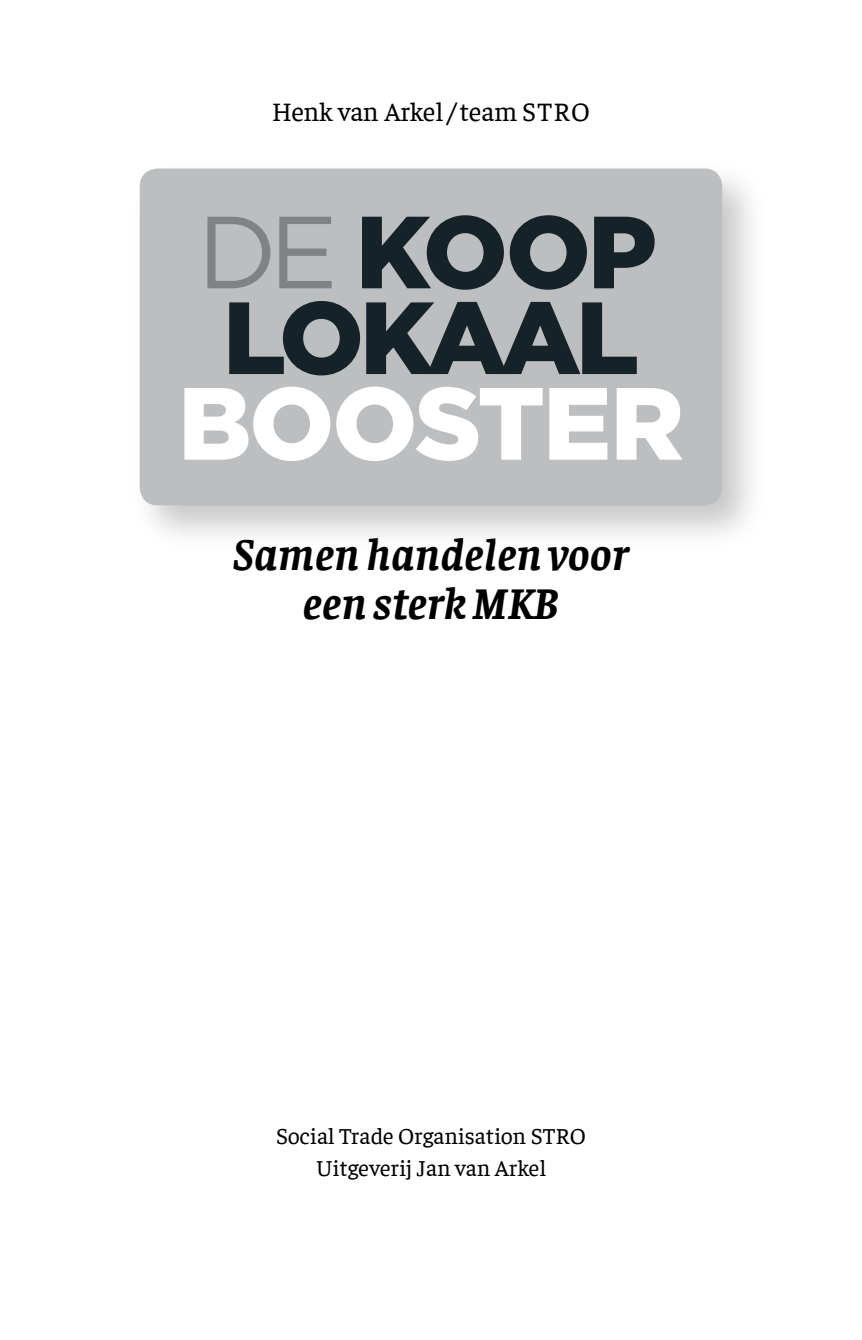
<style>
.page{position:relative;width:862px;height:1340px;background:#fff}
.page>*{position:absolute;margin:0;border:0;box-sizing:border-box;transform-origin:0 0}
.t1{font:900 102.15px/85.7px "Gotham";letter-spacing:-.07em;color:#152329}
.t2{font:900 102.15px "Gotham";letter-spacing:-.02em;color:#fff}
.t3{font:italic 700 45px/49.5px "Faustina";letter-spacing:.01em;color:#000;text-align:center}
.t4{font:27px "Faustina";letter-spacing:-.005em;color:#000}
.t5{font:23.18px/31.9px "Faustina";letter-spacing:.005em;color:#000;text-align:center}
.s1{font-weight:400;color:#808285}
</style>
<div class="page">
<div style="left:130px;top:159px;width:637px;height:392px;background:#000;opacity:.22"></div>
<div style="left:140px;top:168px;width:581px;height:337px;background:#bcbec0;border-radius:18px"></div>
<p class="t4" style="left:272px;top:94px;width:319px">Henk van Arkel / team STRO</p>
<h1 class="t1" style="left:197px;top:209px;width:460px"><span class="s1">de</span> KOOP<br>LOKAAL</h1>
<h1 class="t2" style="left:178px;top:361px;width:507px">BOOSTER</h1>
<h2 class="t3" style="left:234px;top:527px;width:395px">Samen handelen voor een sterk MKB</h2>
<p class="t5" style="left:276px;top:1118px;width:311px">Social Trade Organisation STRO<br>Uitgeverij Jan van Arkel</p>
</div>
